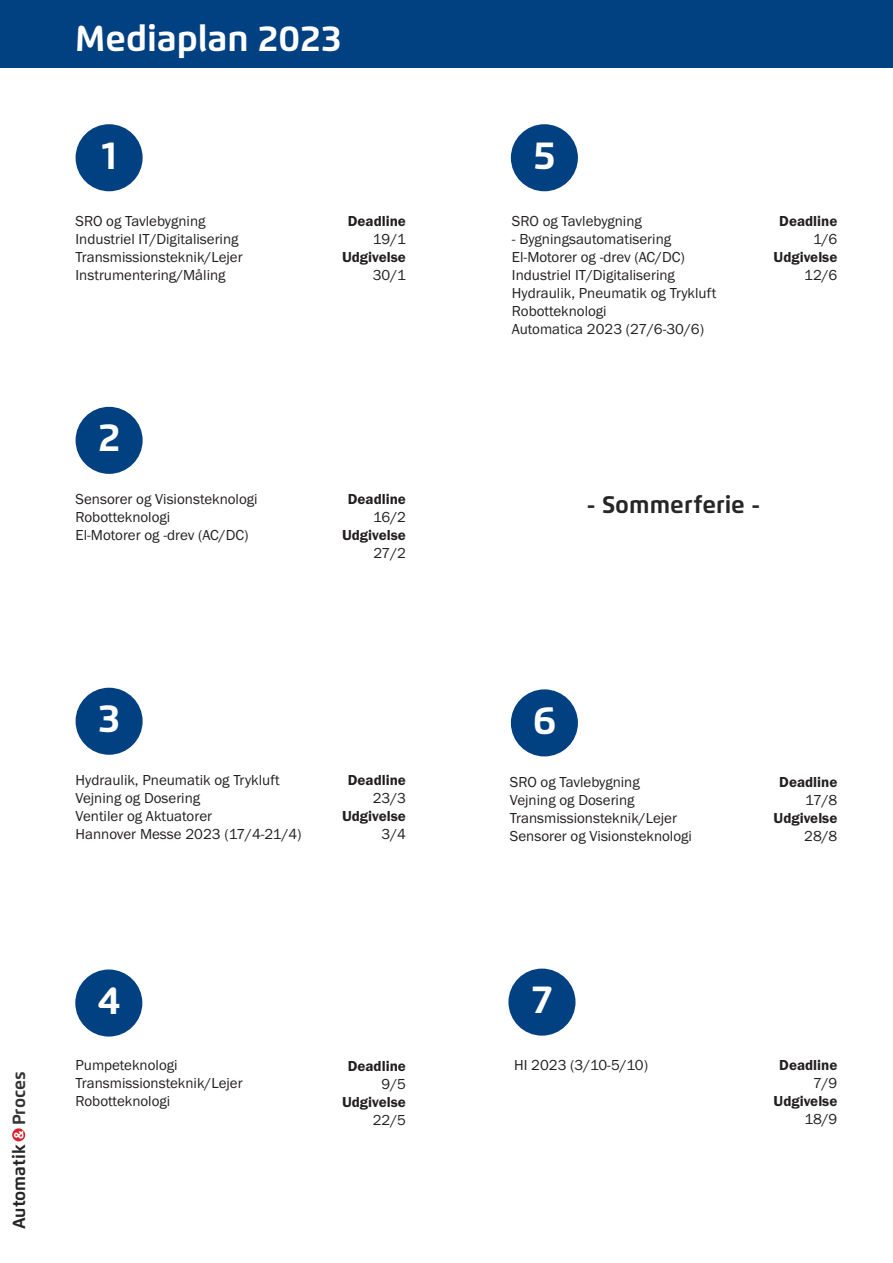
<style>
.page{position:relative;width:893px;height:1263px;background:#fff}
.page>*{position:absolute;margin:0;border:0;box-sizing:border-box;transform-origin:0 0}
.t1{font:700 39px "Flexo";color:#fff}
.t2{font:700 36px "Flexo";color:#fff}
.t3{font:700 24px "Flexo";color:#262626}
.t4{font:700 17.55px "Flexo";color:#262626}
.t5{font:15px/18px "Franklin Gothic";color:#231f20}
.t6{font:600 15px "Franklin Gothic";color:#231f20}
.t7{font:700 13.2px "Flexo";color:#fff}
.s1{color:#333}
</style>
<div class="page">
<div style="left:76px;top:124px;width:67px;height:67px;background:#014081;border-radius:50%"></div>
<div style="left:0;top:0;width:893px;height:67px;background:#014081"></div>
<div style="left:511px;top:124px;width:67px;height:67px;background:#014081;border-radius:50%"></div>
<div style="left:76px;top:407px;width:67px;height:67px;background:#014081;border-radius:50%"></div>
<div style="left:511px;top:689px;width:67px;height:67px;background:#014081;border-radius:50%"></div>
<div style="left:76px;top:688px;width:67px;height:67px;background:#014081;border-radius:50%"></div>
<div style="left:508px;top:968px;width:67px;height:68px;background:#014081;border-radius:50%"></div>
<div style="left:75px;top:969px;width:67px;height:67px;background:#014081;border-radius:50%"></div>
<div style="left:12px;top:1128px;width:13px;height:13px;background:#da2031;border-radius:50%"></div>
<h2 class="t2" style="left:75px;top:24px;width:267px">Mediaplan 2023</h2>
<h1 class="t1" style="left:102px;top:140px;width:16px">1</h1>
<h1 class="t1" style="left:533px;top:140px;width:24px">5</h1>
<p class="t5" style="left:76px;top:213px;width:169px">SRO og Tavlebygning<br>Industriel IT/Digitalisering<br>Transmissionsteknik/Lejer<br>Instrumentering/Måling</p>
<p class="t6" style="left:348px;top:216px;width:60px">Deadline</p>
<p class="t5" style="left:373px;top:231px;width:34px">19/1</p>
<p class="t6" style="left:342px;top:252px;width:65px">Udgivelse</p>
<p class="t5" style="left:373px;top:267px;width:35px">30/1</p>
<p class="t5" style="left:512px;top:213px;width:131px">SRO og Tavlebygning</p>
<p class="t5" style="left:512px;top:231px;width:206px">- Bygningsautomatisering<br>El-Motorer og -drev (AC/DC)<br>Industriel IT/Digitalisering<br>Hydraulik, Pneumatik og Trykluft<br>Robotteknologi<br>Automatica 2023 (27/6-30/6)</p>
<p class="t6" style="left:779px;top:216px;width:60px">Deadline</p>
<p class="t5" style="left:813px;top:231px;width:26px">1/6</p>
<p class="t6" style="left:774px;top:252px;width:65px">Udgivelse</p>
<p class="t5" style="left:804px;top:267px;width:35px">12/6</p>
<h1 class="t1" style="left:98px;top:422px;width:24px">2</h1>
<p class="t5" style="left:76px;top:491px;width:184px">Sensorer og Visionsteknologi<br>Robotteknologi<br>El-Motorer og -drev (AC/DC)</p>
<p class="t6" style="left:348px;top:494px;width:60px">Deadline</p>
<p class="t5" style="left:373px;top:509px;width:34px">16/2</p>
<p class="t6" style="left:342px;top:530px;width:65px">Udgivelse</p>
<p class="t5" style="left:373px;top:545px;width:34px">27/2</p>
<h3 class="t3" style="left:586px;top:495px;width:175px">- Sommerferie -</h3>
<h1 class="t1" style="left:98px;top:703px;width:23px">3</h1>
<h1 class="t1" style="left:533px;top:705px;width:25px">6</h1>
<p class="t5" style="left:76px;top:772px;width:228px">Hydraulik, Pneumatik og Trykluft<br>Vejning og Dosering<br>Ventiler og Aktuatorer<br>Hannover Messe 2023 (17/4-21/4)</p>
<p class="t6" style="left:348px;top:774px;width:60px">Deadline</p>
<p class="t5" style="left:373px;top:790px;width:35px">23/3</p>
<p class="t6" style="left:342px;top:810px;width:65px">Udgivelse</p>
<p class="t5" style="left:382px;top:826px;width:26px">3/4</p>
<p class="t5" style="left:510px;top:774px;width:184px">SRO og Tavlebygning<br>Vejning og Dosering<br>Transmissionsteknik/Lejer<br>Sensorer og Visionsteknologi</p>
<p class="t6" style="left:779px;top:777px;width:60px">Deadline</p>
<p class="t5" style="left:805px;top:792px;width:34px">17/8</p>
<p class="t6" style="left:774px;top:813px;width:65px">Udgivelse</p>
<p class="t5" style="left:804px;top:828px;width:35px">28/8</p>
<p class="t4" style="left:9px;top:1229px;width:159px;rotate:-90deg">Automatik <span class="s1">Proces</span></p>
<p class="t7" style="left:11px;top:1139px;width:11px;rotate:-90deg">&amp;</p>
<h1 class="t1" style="left:97px;top:985px;width:25px">4</h1>
<h1 class="t1" style="left:532px;top:984px;width:22px">7</h1>
<p class="t5" style="left:76px;top:1057px;width:169px">Pumpeteknologi<br>Transmissionsteknik/Lejer<br>Robotteknologi</p>
<p class="t6" style="left:348px;top:1060px;width:60px">Deadline</p>
<p class="t5" style="left:382px;top:1076px;width:26px">9/5</p>
<p class="t6" style="left:342px;top:1096px;width:65px">Udgivelse</p>
<p class="t5" style="left:373px;top:1112px;width:35px">22/5</p>
<p class="t5" style="left:514px;top:1057px;width:135px">HI 2023 (3/10-5/10)</p>
<p class="t6" style="left:779px;top:1059px;width:60px">Deadline</p>
<p class="t5" style="left:813px;top:1075px;width:26px">7/9</p>
<p class="t6" style="left:774px;top:1095px;width:65px">Udgivelse</p>
<p class="t5" style="left:804px;top:1111px;width:35px">18/9</p>
</div>
